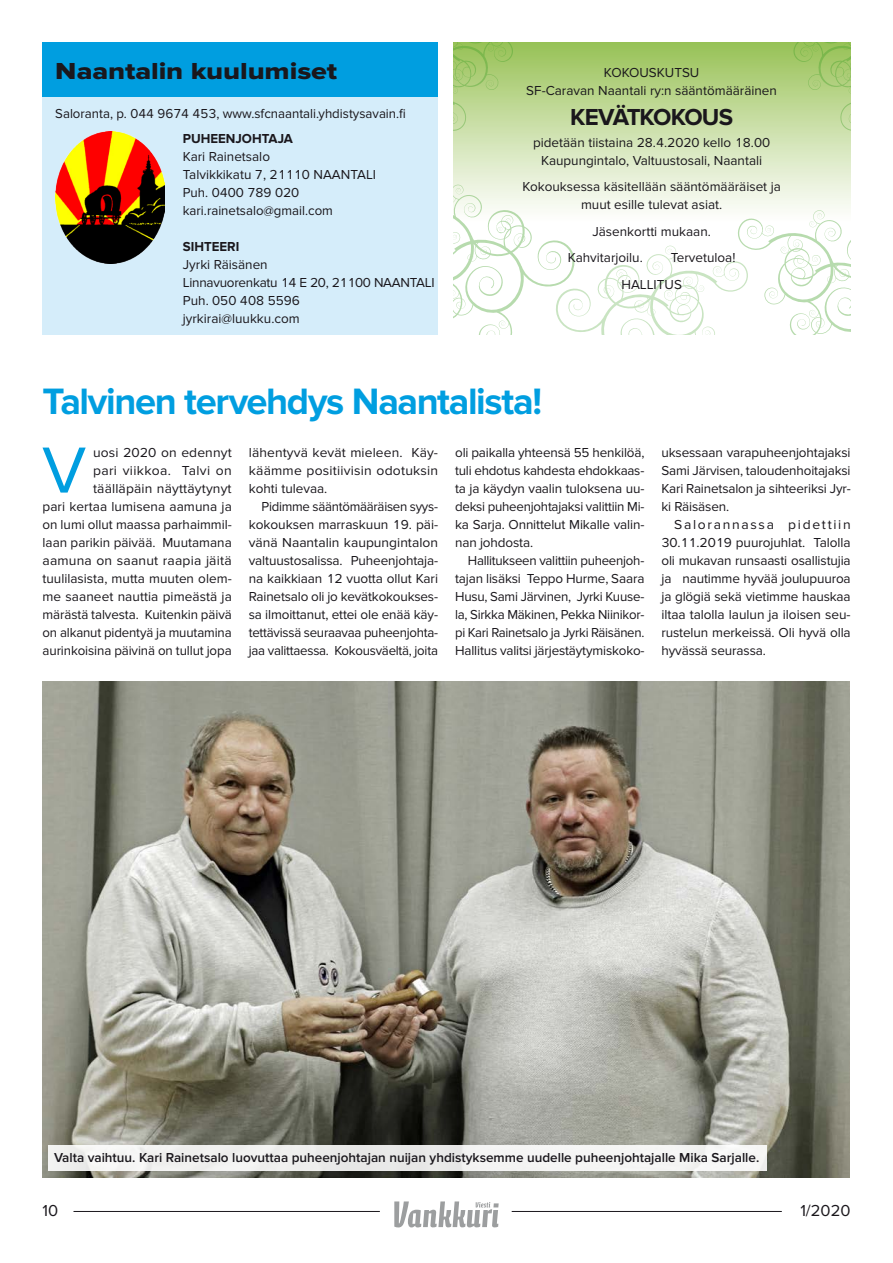
<style>
.page{position:relative;width:893px;height:1263px;background:#fff}
.page>*{position:absolute;margin:0;border:0;box-sizing:border-box;transform-origin:0 0}
.t1{font:67.5px "Proxima Nova";color:#009ee0}
.t2{font:700 38.1px "Proxima Nova";letter-spacing:-.035em;color:#009ee0}
.t3{font:24px "Proxima Nova Extrabld";letter-spacing:-.005em;color:#1a171c;scale:1.2 1}
.t4{font:700 24px "Proxima Nova";letter-spacing:-.04em;color:#1a171c}
.t5{font:16.5px "Proxima Nova";color:#1a171c}
.t6{font:13.5px/18px "Proxima Nova";color:#1a171c;text-align:justify}
.t7{font:600 13.5px "Proxima Nova";color:#1a171c}
.t8{font:700 13.5px "Proxima Nova";color:#1a171c}
</style>
<div class="page">
<hr style="left:73px;top:1211px;width:307px;height:1px;background:#1a171c">
<hr style="left:512px;top:1211px;width:270px;height:1px;background:#1a171c">
<svg style="left:394px;top:1201px;width:105px;height:26px"></svg>
<div style="left:43px;top:43px;width:395px;height:292px;background:#d5edfa"></div>
<div style="left:43px;top:43px;width:395px;height:54px;background:#009ee0"></div>
<img style="left:55px;top:132px;width:110px;height:132px">
<img style="left:43px;top:682px;width:806px;height:496px">
<div style="left:48px;top:1145px;width:718px;height:26px;background:#f3f3f2"></div>
<svg style="left:454px;top:43px;width:397px;height:142px;background:#c6dda2"></svg>
<svg style="left:454px;top:185px;width:397px;height:149px"></svg>
<svg style="left:788px;top:43px;width:63px;height:89px;background:#b0d080"></svg>
<svg style="left:454px;top:43px;width:65px;height:89px;background:#b0d080"></svg>
<h3 class="t3" style="left:55px;top:57px;width:237px">Naantalin kuulumiset</h3>
<p class="t6" style="left:55px;top:105px;width:352px">Saloranta, p. 044 9674 453, www.sfcnaantali.yhdistysavain.fi</p>
<p class="t8" style="left:183px;top:130px;width:112px">PUHEENJOHTAJA</p>
<p class="t6" style="left:183px;top:147px;width:195px;text-align:left">Kari Rainetsalo<br>Talvikkikatu 7, 21110 NAANTALI<br>Puh. 0400 789 020 kari.rainetsalo@gmail.com</p>
<p class="t8" style="left:183px;top:238px;width:58px">SIHTEERI</p>
<p class="t6" style="left:183px;top:255px;width:253px;text-align:left">Jyrki Räisänen<br>Linnavuorenkatu 14 E 20, 21100 NAANTALI<br>Puh. 050 408 5596<br>jyrkirai@luukku.com</p>
<p class="t6" style="left:526px;top:63px;width:252px;text-align:center">KOKOUSKUTSU<br>SF-Caravan Naantali ry:n sääntömääräinen</p>
<h3 class="t4" style="left:570px;top:103px;width:165px">KEVÄTKOKOUS</h3>
<p class="t6" style="left:533px;top:134px;width:239px;text-align:center">pidetään tiistaina 28.4.2020 kello 18.00<br>Kaupungintalo, Valtuustosali, Naantali</p>
<p class="t6" style="left:522px;top:178px;width:260px;text-align:center">Kokouksessa käsitellään sääntömääräiset ja muut esille tulevat asiat.</p>
<p class="t6" style="left:568px;top:218px;width:145px;line-height:26.5px;text-indent:25px">Jäsenkortti mukaan.<br>Kahvitarjoilu.</p>
<p class="t6" style="left:621px;top:245px;width:116px;line-height:26.5px;text-indent:49px">Tervetuloa!<br>HALLITUS</p>
<h2 class="t2" style="left:43px;top:379px;width:501px">Talvinen tervehdys Naantalista!</h2>
<p class="t6" style="left:43px;top:443px;width:191px;text-align:right">uosi 2020 on edennyt<br>pari viikkoa. Talvi on täälläpäin näyttäytynyt<br>pari kertaa lumisena aamuna ja on lumi ollut maassa parhaimmil&shy;laan parikin päivää. Muutamana aamuna on saanut raapia jäitä tuulilasista, mutta muuten olem&shy;me saaneet nauttia pimeästä ja märästä talvesta. Kuitenkin päivä on alkanut pidentyä ja muutamina aurinkoisina päivinä on tullut jopa</p>
<p class="t6" style="left:249px;top:443px;width:191px">lähentyvä kevät mieleen. Käy&shy;käämme positiivisin odotuksin kohti tulevaa.</p>
<h1 class="t1" style="left:42px;top:431px;width:46px">V</h1>
<p class="t6" style="left:249px;top:497px;width:191px;text-indent:13px">Pidimme sääntömääräisen syys&shy;kokouksen marraskuun 19. päi&shy;vänä Naantalin kaupungintalon valtuustosalissa. Puheenjohtaja&shy;na kaikkiaan 12 vuotta ollut Kari Rainetsalo oli jo kevätkokoukses&shy;sa ilmoittanut, ettei ole enää käy&shy;tettävissä seuraavaa puheenjohta&shy;jaa valittaessa. Kokousväeltä, joita</p>
<p class="t6" style="left:455px;top:443px;width:191px">oli paikalla yhteensä 55 henkilöä, tuli ehdotus kahdesta ehdokkaas&shy;ta ja käydyn vaalin tuloksena uu&shy;deksi puheenjohtajaksi valittiin Mi&shy;ka Sarja. Onnittelut Mikalle valin&shy;nan johdosta.</p>
<p class="t6" style="left:455px;top:551px;width:191px;text-indent:13px">Hallitukseen valittiin puheenjoh&shy;tajan lisäksi Teppo Hurme, Saara Husu, Sami Järvinen, Jyrki Kuuse&shy;la, Sirkka Mäkinen, Pekka Niinikor&shy;pi Kari Rainetsalo ja Jyrki Räisänen.<br>Hallitus valitsi järjestäytymiskoko-</p>
<p class="t6" style="left:661px;top:443px;width:191px">uksessaan varapuheenjohtajaksi Sami Järvisen, taloudenhoitajaksi Kari Rainetsalon ja sihteeriksi Jyr&shy;ki Räisäsen.</p>
<p class="t6" style="left:661px;top:515px;width:191px;text-indent:13px">Salorannassa pidettiin 30.11.2019 puurojuhlat. Talolla oli mukavan runsaasti osallistujia ja nautimme hyvää joulupuuroa ja glögiä sekä vietimme hauskaa iltaa talolla laulun ja iloisen seu&shy;rustelun merkeissä. Oli hyvä olla hyvässä seurassa.</p>
<p class="t7" style="left:54px;top:1150px;width:707px">Valta vaihtuu. Kari Rainetsalo luovuttaa puheenjohtajan nuijan yhdistyksemme uudelle puheenjohtajalle Mika Sarjalle.</p>
<p class="t5" style="left:43px;top:1201px;width:17px">10</p>
<p class="t5" style="left:800px;top:1201px;width:52px">1/2020</p>
</div>
